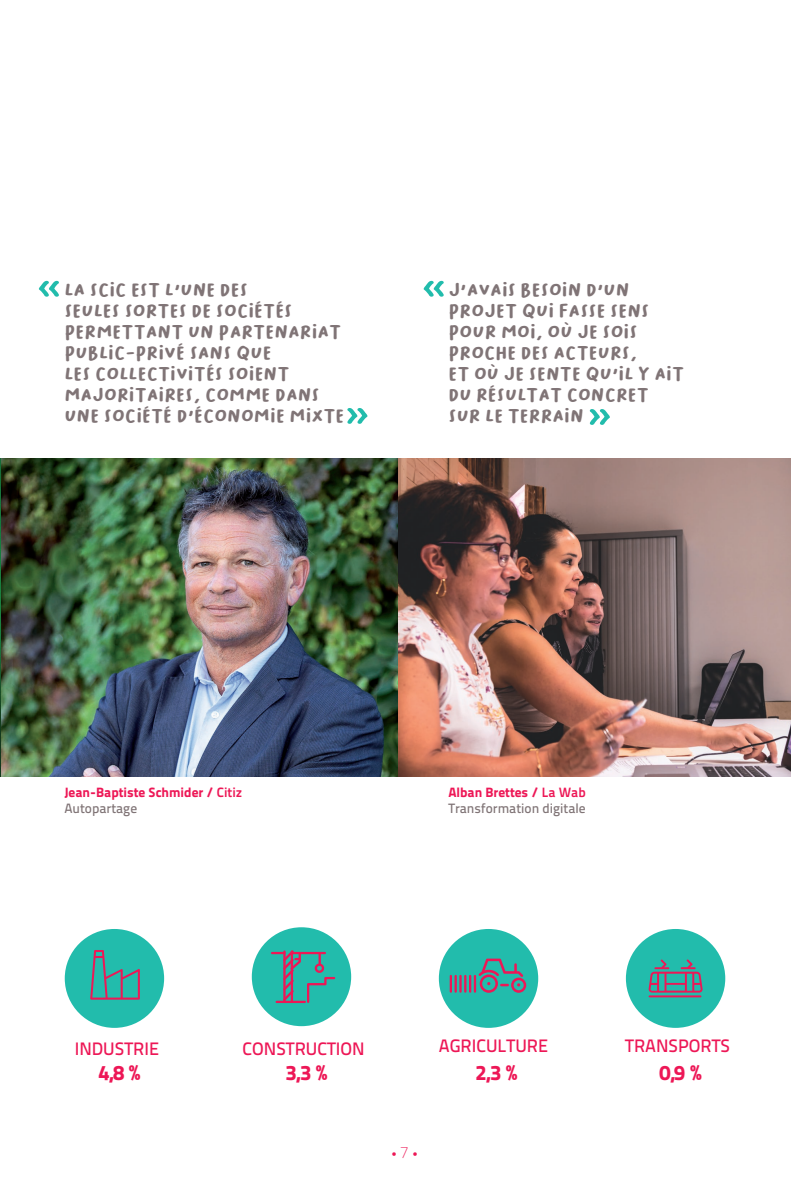
<style>
.page{position:relative;width:808px;height:1191px;background:#fff}
.page>*{position:absolute;margin:0;border:0;box-sizing:border-box;transform-origin:0 0}
.t1{font:21px "Titillium Text 14 L 999 wt";color:#ed1756}
.t2{font:18px/21px "Bakso Sapi";color:#807476}
.t3{font:18px "Titillium Text 14 L 600 wt";color:#ed1756}
.t4{font:600 15px "Myriad Pro";color:#ed1756}
.t5{font:13.5px "Titillium Text 14 L 999 wt";color:#ed1756}
.t6{font:13.5px "Titillium Text 14 L 600 wt";color:#807476}
.s1{font-family:"Titillium Text 14 L 800 wt"}
.s2{font-family:"Titillium Text 14 L";font-weight:700;font-size:16.5px}
</style>
<div class="page">
<img style="left:398px;top:458px;width:393px;height:318px">
<img style="left:0;top:458px;width:398px;height:318px">
<hr style="left:0;top:92px;width:1px;height:53px;background:#ed1756">
<svg style="left:39px;top:281px;width:20px;height:16px"></svg>
<svg style="left:424px;top:281px;width:20px;height:16px"></svg>
<svg style="left:347px;top:408px;width:20px;height:16px"></svg>
<svg style="left:590px;top:409px;width:20px;height:16px"></svg>
<div style="left:252px;top:927px;width:99px;height:99px;background:#22bcac;border-radius:50%"></div>
<svg style="left:272px;top:950px;width:64px;height:53px"></svg>
<div style="left:65px;top:929px;width:99px;height:98px;background:#22bcac;border-radius:50%"></div>
<svg style="left:90px;top:950px;width:50px;height:49px"></svg>
<div style="left:626px;top:929px;width:99px;height:98px;background:#22bcac;border-radius:50%"></div>
<svg style="left:648px;top:959px;width:55px;height:33px"></svg>
<hr style="left:648px;top:995px;width:53px;height:2px;background:#ed1756">
<div style="left:439px;top:929px;width:99px;height:98px;background:#22bcac;border-radius:50%"></div>
<svg style="left:464px;top:958px;width:62px;height:34px"></svg>
<hr style="left:459px;top:976px;width:3px;height:15px;background:#ed1756">
<hr style="left:454px;top:976px;width:3px;height:15px;background:#ed1756">
<svg style="left:450px;top:976px;width:2px;height:15px"></svg>
<p class="t2" style="left:64px;top:279px;width:282px">LA SCIC EST L'UNE DES<br>SEULES SORTES DE SOCIÉTÉS<br>PERMETTANT UN PARTENARIAT<br>PUBLIC-PRIVÉ SANS QUE<br>LES COLLECTIVITÉS SOIENT<br>MAJORITAIRES, COMME DANS<br>UNE SOCIÉTÉ D'ÉCONOMIE MIXTE</p>
<p class="t2" style="left:448px;top:279px;width:237px">J'AVAIS BESOIN D'UN<br>PROJET QUI FASSE SENS<br>POUR MOI, OÙ JE SOIS<br>PROCHE DES ACTEURS,<br>ET OÙ JE SENTE QU'IL Y AIT<br>DU RÉSULTAT CONCRET<br>SUR LE TERRAIN</p>
<p class="t5" style="left:64px;top:783px;width:179px">Jean-Baptiste Schmider / <span class="s1">Citiz</span></p>
<p class="t6" style="left:64px;top:800px;width:74px">Autopartage</p>
<p class="t5" style="left:448px;top:783px;width:139px">Alban Brettes / <span class="s1">La Wab</span></p>
<p class="t6" style="left:448px;top:800px;width:139px">Transformation digitale</p>
<p class="t3" style="left:75px;top:1037px;width:86px">INDUSTRIE</p>
<p class="t1" style="left:98px;top:1059px;width:43px">4,8 %</p>
<p class="t3" style="left:243px;top:1037px;width:124px">CONSTRUCTION</p>
<p class="t1" style="left:285px;top:1059px;width:43px">3,3 %</p>
<p class="t3" style="left:439px;top:1035px;width:111px">AGRICULTURE</p>
<p class="t1" style="left:475px;top:1059px;width:43px">2,3 %</p>
<p class="t4" style="left:392px;top:1143px;width:27px">•<span class="s2">7</span> •</p>
<p class="t3" style="left:625px;top:1035px;width:106px">TRANSPORTS</p>
<p class="t1" style="left:659px;top:1059px;width:43px">0,9 %</p>
</div>
